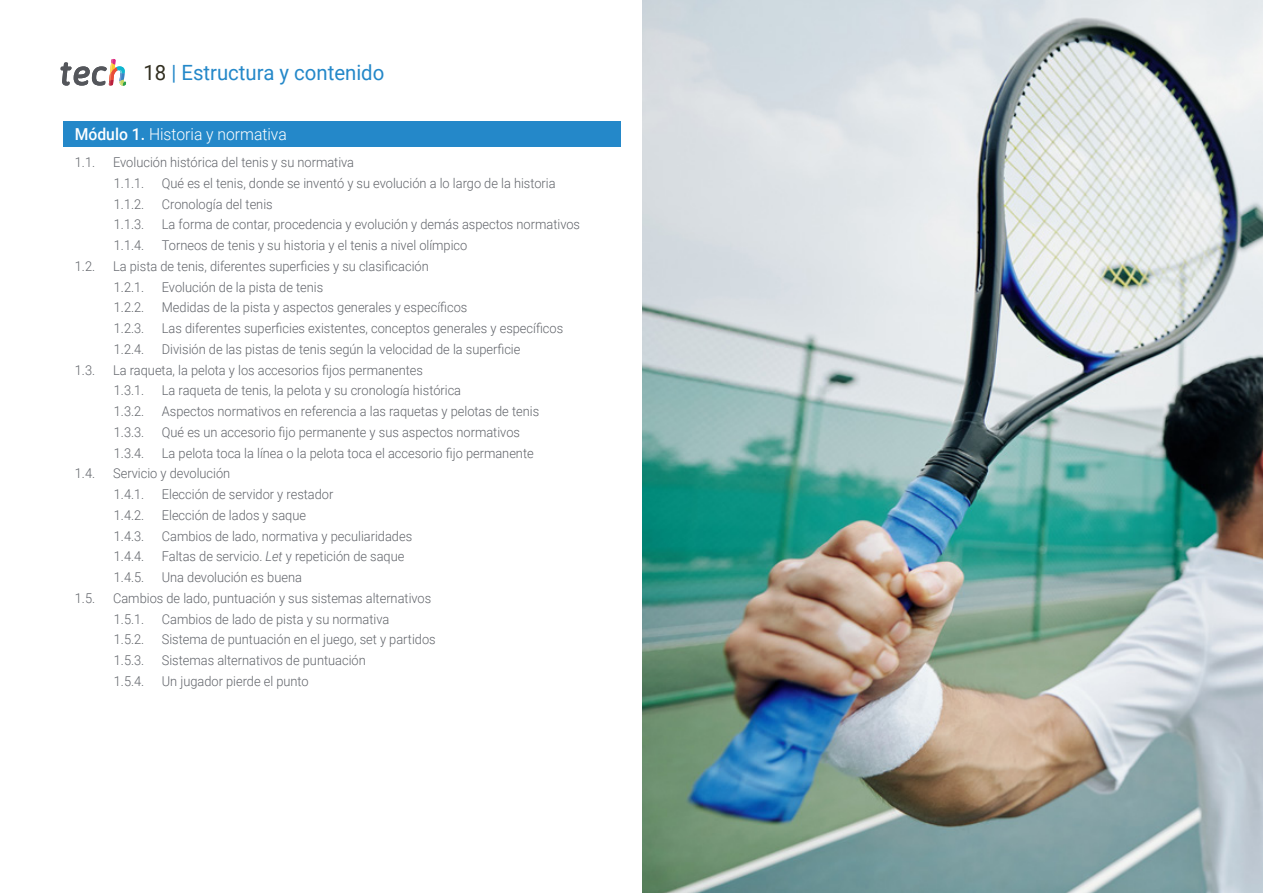
<style>
.page{position:relative;width:1263px;height:893px;background:#fff}
.page>*{position:absolute;margin:0;border:0;box-sizing:border-box;transform-origin:0 0}
.t1{font:21px "Roboto";color:#2488c9}
.t2{font:300 16.5px "Roboto";color:#fff;scale:.95 1}
.t3{font:300 13.5px/20.7px "Roboto";color:#61646a;scale:.95 1}
.s1{color:#312e20}
.s2{font-weight:500}
.s3{font-style:italic}
</style>
<div class="page">
<img style="left:642px;top:0;width:621px;height:893px">
<div style="left:64px;top:121px;width:557px;height:25px;background:#2488c9"></div>
<svg style="left:61px;top:59px;width:65px;height:27px"></svg>
<h1 class="t1" style="left:144px;top:57px;width:242px"><span class="s1">18</span> | Estructura y contenido</h1>
<p class="t2" style="left:75px;top:123px;width:225px"><span class="s2">Módulo 1.</span> Historia y normativa</p>
<p class="t3" style="left:75px;top:151px;width:23px">1.1.</p>
<p class="t3" style="left:113px;top:151px;width:255px">Evolución histórica del tenis y su normativa<br>1.1.1.</p>
<p class="t3" style="left:162px;top:172px;width:416px">Qué es el tenis, donde se inventó y su evolución a lo largo de la historia</p>
<p class="t3" style="left:114px;top:193px;width:34px">1.1.2.</p>
<p class="t3" style="left:162px;top:193px;width:118px">Cronología del tenis</p>
<p class="t3" style="left:114px;top:214px;width:34px">1.1.3.</p>
<p class="t3" style="left:162px;top:214px;width:442px">La forma de contar, procedencia y evolución y demás aspectos normativos</p>
<p class="t3" style="left:114px;top:234px;width:34px">1.1.4.</p>
<p class="t3" style="left:162px;top:234px;width:323px">Torneos de tenis y su historia y el tenis a nivel olímpico</p>
<p class="t3" style="left:75px;top:255px;width:23px">1.2.</p>
<p class="t3" style="left:113px;top:255px;width:334px">La pista de tenis, diferentes superficies y su clasificación<br>1.2.1.</p>
<p class="t3" style="left:162px;top:276px;width:171px">Evolución de la pista de tenis</p>
<p class="t3" style="left:114px;top:297px;width:34px">1.2.2.</p>
<p class="t3" style="left:162px;top:297px;width:323px">Medidas de la pista y aspectos generales y específicos</p>
<p class="t3" style="left:114px;top:317px;width:34px">1.2.3.</p>
<p class="t3" style="left:162px;top:317px;width:424px">Las diferentes superficies existentes, conceptos generales y específicos</p>
<p class="t3" style="left:114px;top:338px;width:34px">1.2.4.</p>
<p class="t3" style="left:162px;top:338px;width:379px">División de las pistas de tenis según la velocidad de la superficie</p>
<p class="t3" style="left:75px;top:359px;width:23px">1.3.</p>
<p class="t3" style="left:113px;top:359px;width:328px">La raqueta, la pelota y los accesorios fijos permanentes<br>1.3.1.</p>
<p class="t3" style="left:162px;top:380px;width:317px">La raqueta de tenis, la pelota y su cronología histórica</p>
<p class="t3" style="left:114px;top:400px;width:34px">1.3.2.</p>
<p class="t3" style="left:162px;top:400px;width:399px">Aspectos normativos en referencia a las raquetas y pelotas de tenis</p>
<p class="t3" style="left:114px;top:421px;width:34px">1.3.3.</p>
<p class="t3" style="left:162px;top:421px;width:378px">Qué es un accesorio fijo permanente y sus aspectos normativos</p>
<p class="t3" style="left:114px;top:442px;width:34px">1.3.4.</p>
<p class="t3" style="left:162px;top:442px;width:393px">La pelota toca la línea o la pelota toca el accesorio fijo permanente</p>
<p class="t3" style="left:75px;top:463px;width:23px">1.4.</p>
<p class="t3" style="left:113px;top:463px;width:125px">Servicio y devolución<br>1.4.1.</p>
<p class="t3" style="left:162px;top:483px;width:182px">Elección de servidor y restador</p>
<p class="t3" style="left:114px;top:504px;width:34px">1.4.2.</p>
<p class="t3" style="left:162px;top:504px;width:153px">Elección de lados y saque</p>
<p class="t3" style="left:114px;top:525px;width:34px">1.4.3.</p>
<p class="t3" style="left:162px;top:525px;width:265px">Cambios de lado, normativa y peculiaridades</p>
<p class="t3" style="left:114px;top:546px;width:34px">1.4.4.</p>
<p class="t3" style="left:162px;top:546px;width:257px">Faltas de servicio. <span class="s3">Let</span> y repetición de saque</p>
<p class="t3" style="left:114px;top:566px;width:34px">1.4.5.</p>
<p class="t3" style="left:162px;top:566px;width:149px">Una devolución es buena</p>
<p class="t3" style="left:75px;top:587px;width:23px">1.5.</p>
<p class="t3" style="left:113px;top:587px;width:336px">Cambios de lado, puntuación y sus sistemas alternativos<br>1.5.1.</p>
<p class="t3" style="left:162px;top:608px;width:241px">Cambios de lado de pista y su normativa</p>
<p class="t3" style="left:114px;top:629px;width:34px">1.5.2.</p>
<p class="t3" style="left:162px;top:629px;width:290px">Sistema de puntuación en el juego, set y partidos</p>
<p class="t3" style="left:114px;top:649px;width:34px">1.5.3.</p>
<p class="t3" style="left:162px;top:649px;width:216px">Sistemas alternativos de puntuación</p>
<p class="t3" style="left:114px;top:670px;width:34px">1.5.4.</p>
<p class="t3" style="left:162px;top:670px;width:156px">Un jugador pierde el punto</p>
</div>
